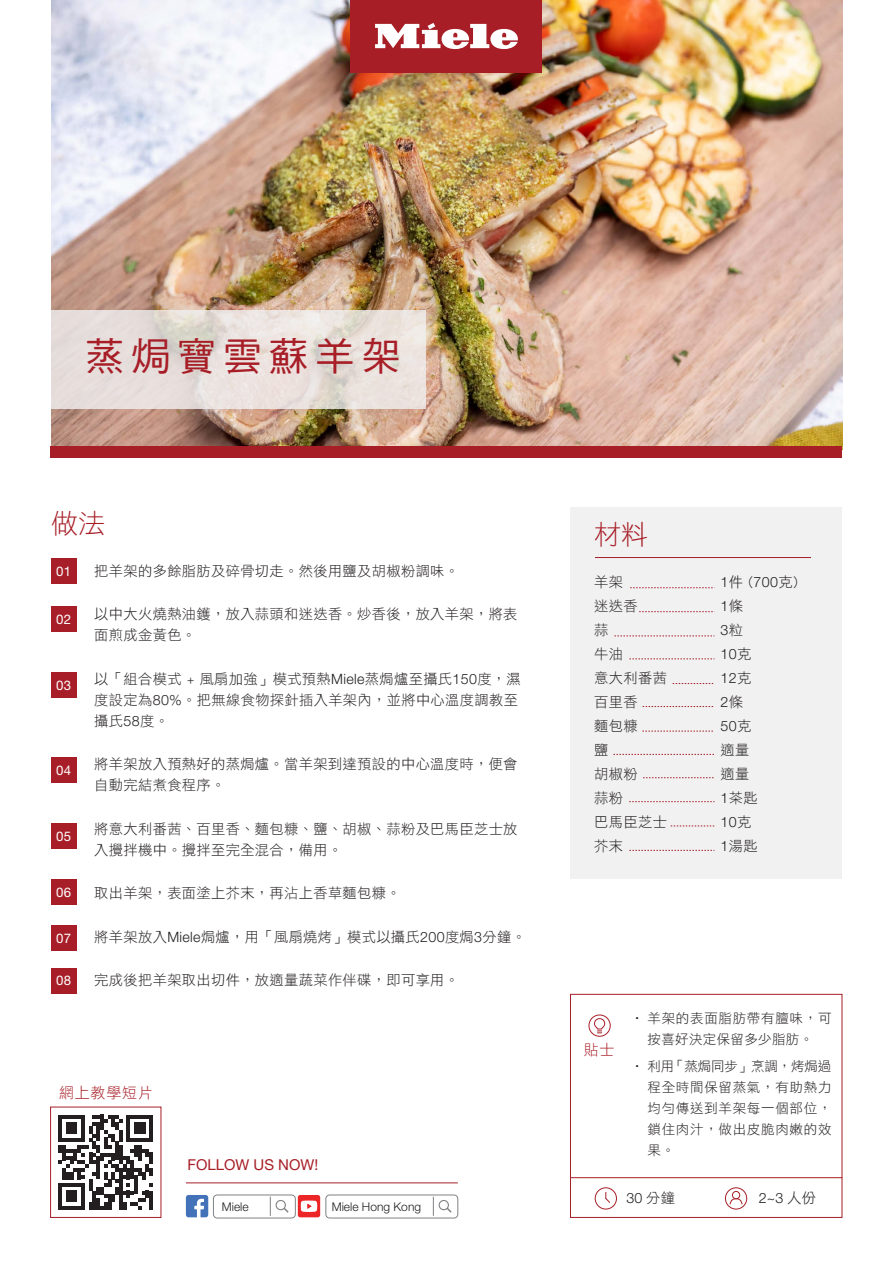
<style>
.page{position:relative;width:893px;height:1263px;background:#fff}
.page>*{position:absolute;margin:0;border:0;box-sizing:border-box;transform-origin:0 0}
.t1{font:39px "DF Hei Std W5";letter-spacing:.18em;color:#a71e27}
.t2{font:27px "DF Hei Std W3";color:#a71e27}
.t3{font:15px "Helvetica Neue LT Std";color:#a71e27}
.t4{font:15px "DF Hei Std W3";letter-spacing:.05em;color:#a71e27}
.t5{font:14.25px/21px "DF Hei Std W3";letter-spacing:.025em;color:#231f20}
.t6{font:300 14.25px "Helvetica Neue LT Std";letter-spacing:.025em;color:#231f20}
.t7{font:13.5px/21px "DF Hei Std W3";letter-spacing:.05em;color:#231f20;text-align:center}
.t8{font:13.2px "Helvetica Neue LT Std";letter-spacing:.025em;color:#fff}
.t9{font:300 12px "Helvetica Neue LT Std";color:#231f20}
.s1{font-family:"Helvetica Neue LT Std";font-weight:300}
.s2{font-family:"DF Hei Std W3";font-weight:400}
</style>
<div class="page">
<img style="left:51px;top:0;width:791px;height:447px">
<div style="left:570px;top:508px;width:272px;height:371px;background:#f1f1f2"></div>
<div style="left:351px;top:0;width:191px;height:72px;background:#a71e27"></div>
<svg style="left:375px;top:23px;width:143px;height:26px"></svg>
<hr style="left:595px;top:557px;width:216px;height:1px;background:#a71e27">
<hr style="left:186px;top:1182px;width:272px;height:1px;background:#a71e27">
<div style="left:51px;top:447px;width:791px;height:11px;background:#a71e27"></div>
<svg style="left:186px;top:1195px;width:22px;height:22px"></svg>
<div style="left:213px;top:1194px;width:83px;height:24px;border:1px solid #818285;border-radius:4px"></div>
<svg style="left:270px;top:1197px;width:1px;height:19px"></svg>
<div style="left:276px;top:1200px;width:10px;height:10px;border:1px solid #818285;border-radius:50%"></div>
<svg style="left:284px;top:1208px;width:5px;height:5px"></svg>
<div style="left:325px;top:1194px;width:133px;height:24px;border:1px solid #818285;border-radius:4px"></div>
<svg style="left:433px;top:1197px;width:1px;height:19px"></svg>
<div style="left:439px;top:1200px;width:10px;height:10px;border:1px solid #818285;border-radius:50%"></div>
<svg style="left:447px;top:1208px;width:5px;height:5px"></svg>
<div style="left:298px;top:1195px;width:22px;height:22px;background:#ec2527;border-radius:2px"></div>
<svg style="left:301px;top:1200px;width:16px;height:12px"></svg>
<div style="left:50px;top:1107px;width:111px;height:111px;border:1px solid #a71e27"></div>
<svg style="left:58px;top:1115px;width:95px;height:94px"></svg>
<hr style="left:149px;top:1191px;width:4px;height:18px;background:#231f20">
<svg style="left:51px;top:311px;width:374px;height:98px;background:#e6deda"></svg>
<svg style="left:630px;top:587px;width:83px;height:1px"></svg>
<svg style="left:639px;top:611px;width:74px;height:1px"></svg>
<svg style="left:673px;top:683px;width:41px;height:1px"></svg>
<svg style="left:642px;top:731px;width:71px;height:1px"></svg>
<svg style="left:613px;top:754px;width:101px;height:1px"></svg>
<svg style="left:643px;top:706px;width:71px;height:1px"></svg>
<svg style="left:643px;top:777px;width:71px;height:1px"></svg>
<svg style="left:629px;top:801px;width:85px;height:1px"></svg>
<svg style="left:671px;top:825px;width:43px;height:1px"></svg>
<svg style="left:629px;top:850px;width:85px;height:1px"></svg>
<svg style="left:629px;top:658px;width:85px;height:1px"></svg>
<svg style="left:614px;top:635px;width:100px;height:1px"></svg>
<div style="left:595px;top:1187px;width:22px;height:22px;border:1px solid #a71e27;border-radius:50%"></div>
<svg style="left:605px;top:1192px;width:6px;height:11px"></svg>
<div style="left:725px;top:1187px;width:22px;height:22px;border:1px solid #a71e27;border-radius:50%"></div>
<svg style="left:729px;top:1198px;width:14px;height:7px"></svg>
<div style="left:732px;top:1191px;width:8px;height:8px;border:1px solid #a71e27;border-radius:50%"></div>
<div style="left:588px;top:1014px;width:23px;height:23px;border:1px solid #a71e27;border-radius:50%"></div>
<svg style="left:594px;top:1018px;width:11px;height:15px"></svg>
<div style="left:570px;top:994px;width:272px;height:224px;border:1px solid #a71e27"></div>
<hr style="left:570px;top:1177px;width:272px;height:1px;background:#a71e27">
<div style="left:51px;top:925px;width:26px;height:25px;background:#a71e28"></div>
<div style="left:51px;top:968px;width:26px;height:25px;background:#a71e28"></div>
<div style="left:51px;top:879px;width:26px;height:25px;background:#a71e28"></div>
<div style="left:51px;top:823px;width:26px;height:26px;background:#a71e28"></div>
<div style="left:51px;top:757px;width:26px;height:25px;background:#a71e28"></div>
<div style="left:51px;top:672px;width:26px;height:25px;background:#a71e28"></div>
<div style="left:51px;top:607px;width:26px;height:25px;background:#a71e28"></div>
<div style="left:51px;top:558px;width:26px;height:26px;background:#a71e28"></div>
<h1 class="t1" style="left:85px;top:335px;width:317px">蒸焗寶雲蘇羊架</h1>
<h2 class="t2" style="left:51px;top:509px;width:55px">做法</h2>
<h2 class="t2" style="left:594px;top:519px;width:55px">材料</h2>
<p class="t8" style="left:56px;top:563px;width:17px">01</p>
<p class="t8" style="left:56px;top:612px;width:17px">02</p>
<p class="t8" style="left:56px;top:677px;width:17px">03</p>
<p class="t8" style="left:56px;top:762px;width:17px">04</p>
<p class="t8" style="left:56px;top:828px;width:17px">05</p>
<p class="t8" style="left:56px;top:884px;width:17px">06</p>
<p class="t8" style="left:56px;top:930px;width:17px">07</p>
<p class="t8" style="left:56px;top:973px;width:17px">08</p>
<p class="t5" style="left:94px;top:560px;width:366px">把羊架的多餘脂肪及碎骨切走。然後用鹽及胡椒粉調味。</p>
<p class="t5" style="left:94px;top:603px;width:425px">以中大火燒熱油鑊，放入蒜頭和迷迭香。炒香後，放入羊架，將表面煎成金黃色。</p>
<p class="t5" style="left:94px;top:668px;width:428px">以「組合模式 + 風扇加強」模式預熱<span class="s1">Miele</span>蒸焗爐至攝氏<span class="s1">150</span>度，濕度設定為<span class="s1">80%</span>。把無線食物探針插入羊架內，並將中心溫度調教至攝氏<span class="s1">58</span>度。</p>
<p class="t5" style="left:94px;top:753px;width:425px">將羊架放入預熱好的蒸焗爐。當羊架到達預設的中心溫度時，便會自動完結煮食程序。</p>
<p class="t5" style="left:94px;top:818px;width:425px">將意大利番茜、百里香、麵包糠、鹽、胡椒、蒜粉及巴馬臣芝士放入攪拌機中。攪拌至完全混合，備用。</p>
<p class="t5" style="left:94px;top:882px;width:308px">取出羊架，表面塗上芥末，再沾上香草麵包糠。</p>
<p class="t5" style="left:94px;top:926px;width:433px">將羊架放入<span class="s1">Miele</span>焗爐，用「風扇燒烤」模式以攝氏<span class="s1">200</span>度焗<span class="s1">3</span>分鐘。</p>
<p class="t5" style="left:94px;top:969px;width:366px">完成後把羊架取出切件，放適量蔬菜作伴碟，即可享用。</p>
<p class="t4" style="left:59px;top:1084px;width:95px">網上教學短片</p>
<p class="t3" style="left:187px;top:1155px;width:132px">FOLLOW US NOW!</p>
<p class="t9" style="left:222px;top:1199px;width:28px">Miele</p>
<p class="t9" style="left:332px;top:1199px;width:91px">Miele Hong Kong</p>
<p class="t5" style="left:594px;top:571px;width:30px">羊架</p>
<p class="t6" style="left:720px;top:573px;width:79px">1<span class="s2">件 (</span>700<span class="s2">克)</span></p>
<p class="t5" style="left:594px;top:595px;width:45px">迷迭香</p>
<p class="t6" style="left:720px;top:597px;width:24px">1<span class="s2">條</span></p>
<p class="t5" style="left:594px;top:619px;width:16px">蒜</p>
<p class="t6" style="left:720px;top:621px;width:24px">3<span class="s2">粒</span></p>
<p class="t5" style="left:594px;top:643px;width:30px">牛油</p>
<p class="t6" style="left:720px;top:645px;width:32px">10<span class="s2">克</span></p>
<p class="t5" style="left:594px;top:667px;width:74px">意大利番茜</p>
<p class="t6" style="left:720px;top:669px;width:32px">12<span class="s2">克</span></p>
<p class="t5" style="left:594px;top:691px;width:45px">百里香</p>
<p class="t6" style="left:720px;top:693px;width:24px">2<span class="s2">條</span></p>
<p class="t5" style="left:594px;top:715px;width:45px">麵包糠</p>
<p class="t6" style="left:720px;top:717px;width:32px">50<span class="s2">克</span></p>
<p class="t5" style="left:594px;top:739px;width:16px">鹽</p>
<p class="t5" style="left:720px;top:739px;width:30px">適量</p>
<p class="t5" style="left:594px;top:763px;width:45px">胡椒粉</p>
<p class="t5" style="left:720px;top:763px;width:30px">適量</p>
<p class="t5" style="left:594px;top:787px;width:30px">蒜粉</p>
<p class="t5" style="left:720px;top:787px;width:39px"><span class="s1">1</span>茶匙</p>
<p class="t5" style="left:594px;top:811px;width:74px">巴馬臣芝士</p>
<p class="t6" style="left:720px;top:813px;width:32px">10<span class="s2">克</span></p>
<p class="t5" style="left:594px;top:835px;width:30px">芥末</p>
<p class="t5" style="left:720px;top:835px;width:39px"><span class="s1">1</span>湯匙</p>
<p class="t4" style="left:584px;top:1041px;width:32px">貼士</p>
<p class="t7" style="left:631px;top:1007px;width:202px">‧ 羊架的表面脂肪帶有膻味，可按喜好決定保留多少脂肪。</p>
<p class="t7" style="left:648px;top:1055px;width:185px;text-align:justify;text-indent:-17px">‧ 利用「蒸焗同步」烹調，烤焗過程全時間保留蒸氣，有助熱力均勻傳送到羊架每一個部位，鎖住肉汁，做出皮脆肉嫩的效果。</p>
<p class="t6" style="left:626px;top:1189px;width:50px">30 <span class="s2">分鐘</span></p>
<p class="t6" style="left:759px;top:1189px;width:59px">2~3 <span class="s2">人份</span></p>
</div>
